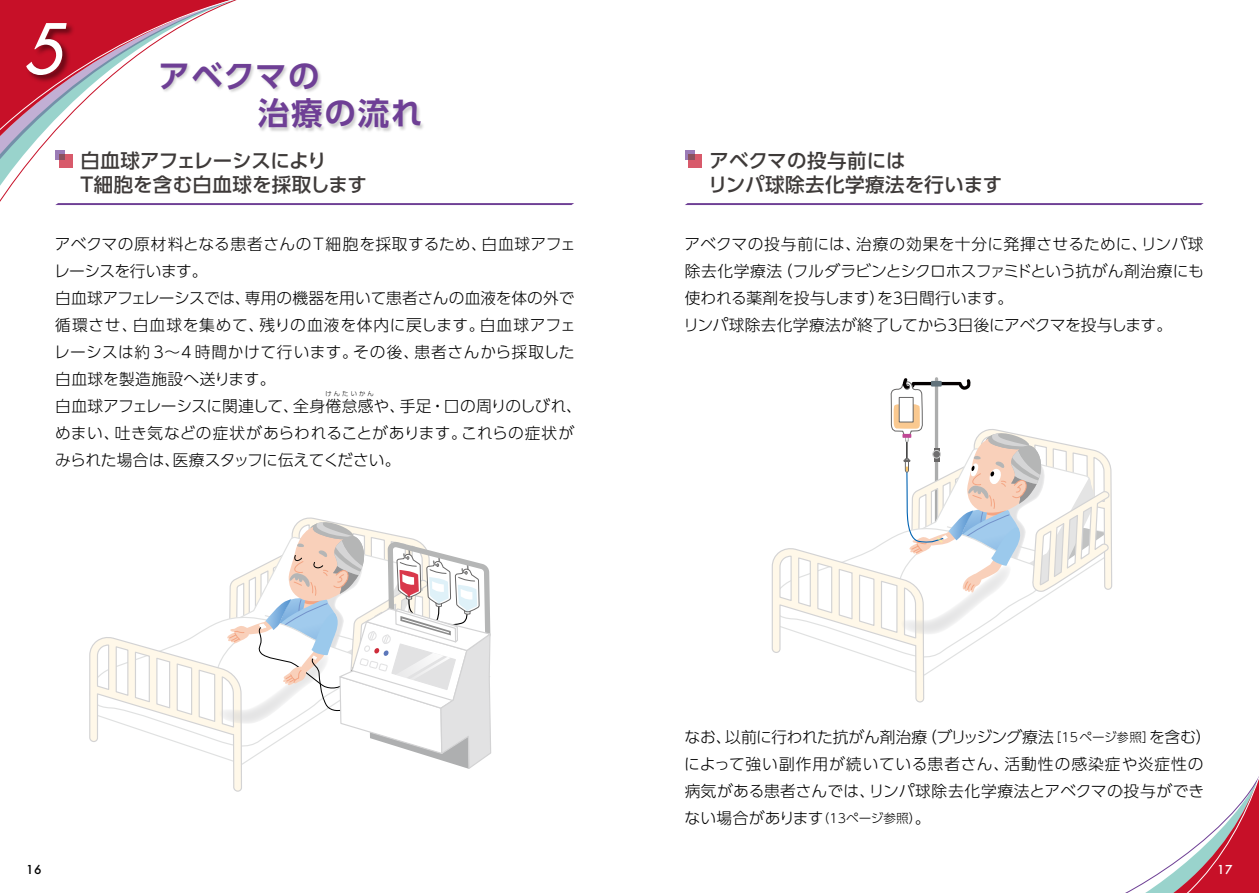
<style>
.page{position:relative;width:1259px;height:893px;background:#fff}
.page>*{position:absolute;margin:0;border:0;box-sizing:border-box;transform-origin:0 0}
.t1{font:italic 67.5px "Futura";color:#fff}
.t2{font:700 31.5px/37.5px "UD Shin Go Pro De";letter-spacing:.05em;color:#6e3f95}
.t3{font:500 19.5px/24px "UD Shin Go Pro";letter-spacing:.005em;color:#3e3a39}
.t4{font:300 15.75px/27px "UD Shin Go Pro";letter-spacing:.005em;color:#000}
.t5{font:500 12px "Futura";color:#000}
.t6{font:500 12px "Futura";color:#fff}
.t7{font:300 6.3px "UD Shin Go Pro";letter-spacing:.335em;color:#000}
.s1{font-size:12.6px}
</style>
<div class="page">
<svg style="left:0;top:151px;width:73px;height:25px"></svg>
<svg style="left:0;top:0;width:237px;height:151px"></svg>
<img style="left:157px;top:58px;width:134px;height:86px">
<img style="left:21px;top:13px;width:57px;height:90px">
<svg style="left:55px;top:203px;width:519px;height:2px"></svg>
<div style="left:59px;top:154px;width:13px;height:14px;background:#d85a6b"></div>
<svg style="left:55px;top:150px;width:10px;height:10px"></svg>
<svg style="left:685px;top:203px;width:518px;height:2px"></svg>
<div style="left:688px;top:154px;width:14px;height:14px;background:#d85a6b"></div>
<svg style="left:685px;top:150px;width:9px;height:10px"></svg>
<svg style="left:291px;top:64px;width:140px;height:141px"></svg>
<svg style="left:89px;top:517px;width:403px;height:275px"></svg>
<svg style="left:771px;top:377px;width:488px;height:516px"></svg>
<h1 class="t1" style="left:23px;top:5px;width:41px">5</h1>
<h2 class="t2" style="left:158px;top:56px;width:265px">アベクマの<br>　　　治療の流れ</h2>
<p class="t3" style="left:80px;top:148px;width:288px">白血球アフェレーシスにより<br>T細胞を含む白血球を採取します</p>
<p class="t3" style="left:708px;top:148px;width:295px">アベクマの投与前には<br>リンパ球除去化学療法を行います</p>
<p class="t4" style="left:54px;top:230px;width:529px">アベクマの原材料となる患者さんのT細胞を採取するため、白血球アフェレーシスを行います。<br>白血球アフェレーシスでは、専用の機器を用いて患者さんの血液を体の外で循環させ、白血球を集めて、残りの血液を体内に戻します。白血球アフェレーシスは約 3～4 時間かけて行います。その後、患者さんから採取した白血球を製造施設へ送ります。<br>白血球アフェレーシスに関連して、全身倦怠感や、手足・口の周りのしびれ、</p>
<p class="t7" style="left:325px;top:389px;width:50px">けんたいかん</p>
<p class="t4" style="left:55px;top:419px;width:521px">めまい、吐き気などの症状があらわれることがあります。これらの症状がみられた場合は、医療スタッフに伝えてください。</p>
<p class="t4" style="left:683px;top:230px;width:522px">アベクマの投与前には、治療の効果を十分に発揮させるために、リンパ球除去化学療法（フルダラビンとシクロホスファミドという抗がん剤治療にも使われる薬剤を投与します）を3日間行います。<br>リンパ球除去化学療法が終了してから3日後にアベクマを投与します。</p>
<p class="t4" style="left:684px;top:723px;width:529px">なお、以前に行われた抗がん剤治療（ブリッジング療法<span class="s1">［15ページ参照］</span>を含む）によって強い副作用が続いている患者さん、活動性の感染症や炎症性の病気がある患者さんでは、リンパ球除去化学療法とアベクマの投与ができない場合があります<span class="s1">（13ページ参照）</span>。</p>
<p class="t5" style="left:26px;top:862px;width:17px">16</p>
<p class="t6" style="left:1217px;top:862px;width:17px">17</p>
</div>
